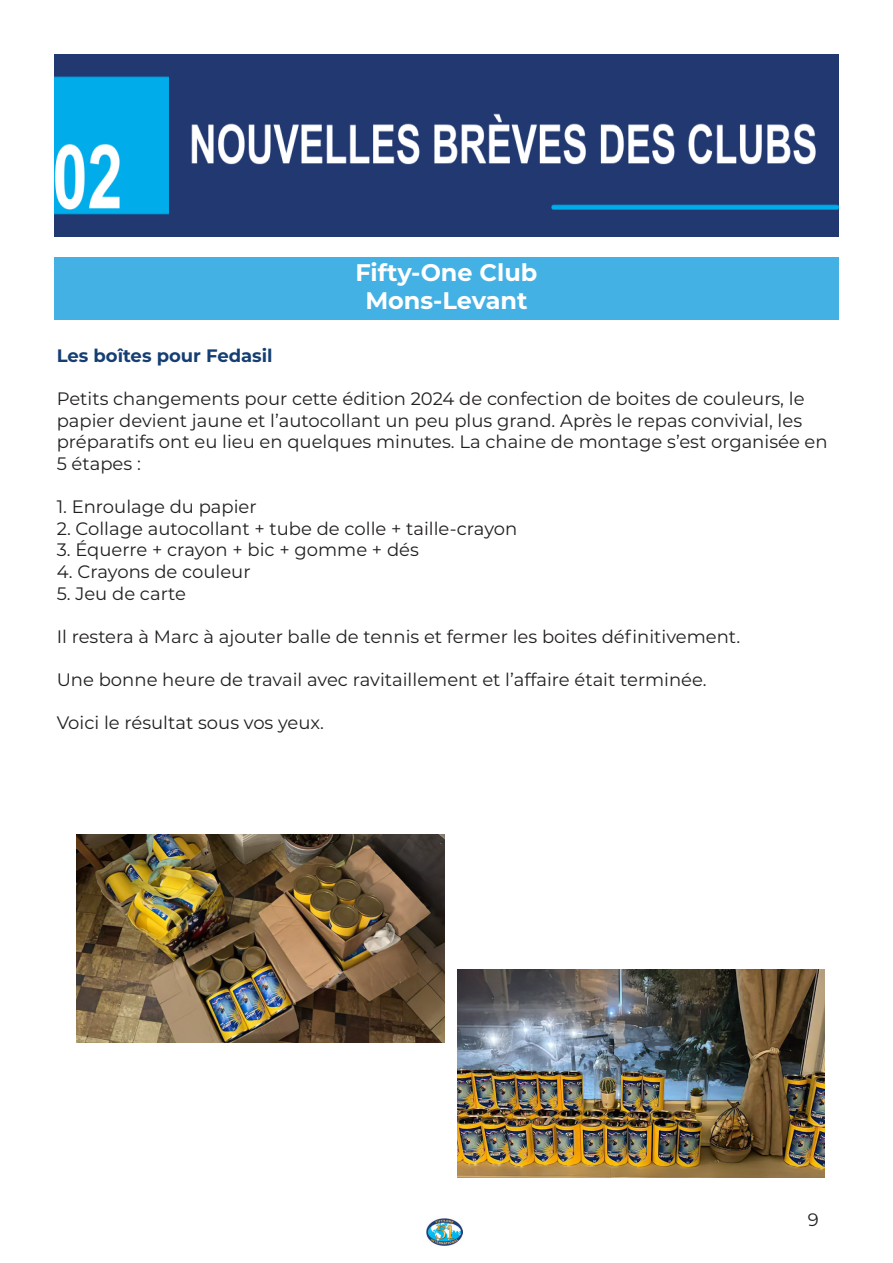
<style>
.page{position:relative;width:893px;height:1263px;background:#fff}
.page>*{position:absolute;margin:0;border:0;box-sizing:border-box;transform-origin:0 0}
.t1{font:700 24px "Montserrat";color:#fff}
.t2{font:18px/21.6px "Montserrat";color:#231f20}
.t3{font:700 18px "Montserrat";color:#153e72}
</style>
<div class="page">
<div style="left:54px;top:257px;width:785px;height:63px;background:#44b1e5"></div>
<img style="left:426px;top:1218px;width:37px;height:28px">
<img style="left:54px;top:54px;width:785px;height:182px">
<img style="left:77px;top:834px;width:367px;height:209px">
<img style="left:457px;top:969px;width:368px;height:209px">
<p class="t1" style="left:355px;top:255px;width:183px">Fifty-One Club</p>
<p class="t1" style="left:365px;top:283px;width:164px">Mons-Levant</p>
<p class="t3" style="left:57px;top:342px;width:217px">Les boîtes pour Fedasil</p>
<p class="t2" style="left:57px;top:387px;width:772px">Petits changements pour cette édition 2024 de confection de boites de couleurs, le papier devient jaune et l’autocollant un peu plus grand. Après le repas convivial, les préparatifs ont eu lieu en quelques minutes. La chaine de montage s’est organisée en 5 étapes :</p>
<p class="t2" style="left:57px;top:495px;width:202px">1. Enroulage du papier</p>
<p class="t2" style="left:57px;top:517px;width:462px">2. Collage autocollant + tube de colle + taille-crayon</p>
<p class="t2" style="left:57px;top:538px;width:364px">3. Équerre + crayon + bic + gomme + dés</p>
<p class="t2" style="left:57px;top:560px;width:195px">4. Crayons de couleur</p>
<p class="t2" style="left:57px;top:582px;width:131px">5. Jeu de carte</p>
<p class="t2" style="left:57px;top:625px;width:685px">Il restera à Marc à ajouter balle de tennis et fermer les boites définitivement.</p>
<p class="t2" style="left:57px;top:668px;width:652px">Une bonne heure de travail avec ravitaillement et l’affaire était terminée.</p>
<p class="t2" style="left:57px;top:711px;width:269px">Voici le résultat sous vos yeux.</p>
<p class="t2" style="left:808px;top:1208px;width:12px">9</p>
</div>
